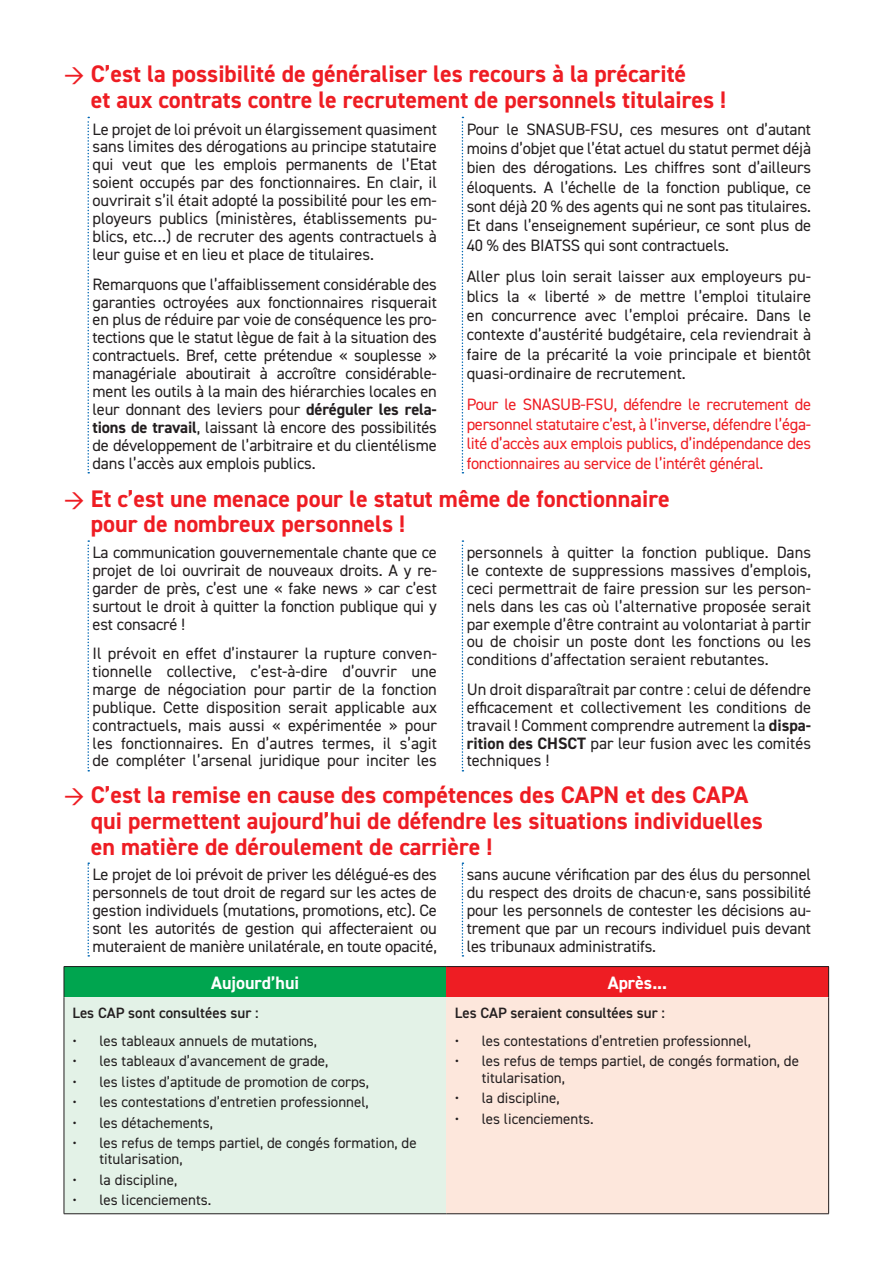
<style>
.page{position:relative;width:893px;height:1263px;background:#fff}
.page>*{position:absolute;margin:0;border:0;box-sizing:border-box;transform-origin:0 0}
.t1{font:700 24px/26px "DIN2014";color:#ee1d23}
.t2{font:700 18px "DIN2014";color:#fff}
.t3{font:16.5px/17.9px "DIN2014";letter-spacing:-.01em;color:#231f20;text-align:justify}
.t4{font:16.5px/19.4px "DIN2014";letter-spacing:-.02em;color:#ee1d23;text-align:justify}
.t5{font:15px/16.2px "DIN2014";color:#231f20}
.t6{font:600 15px "DIN2014";color:#231f20}
.s1{font-weight:400}
.s2{font-weight:700}
</style>
<div class="page">
<svg style="left:87px;top:117px;width:2px;height:356px"></svg>
<svg style="left:462px;top:117px;width:1px;height:356px"></svg>
<svg style="left:87px;top:540px;width:2px;height:231px"></svg>
<svg style="left:462px;top:540px;width:1px;height:231px"></svg>
<svg style="left:87px;top:862px;width:2px;height:94px"></svg>
<svg style="left:462px;top:862px;width:1px;height:94px"></svg>
<div style="left:64px;top:966px;width:382px;height:31px;background:#00a54f"></div>
<div style="left:446px;top:966px;width:383px;height:31px;background:#ee1d23"></div>
<div style="left:64px;top:997px;width:382px;height:217px;background:#e3f2e7"></div>
<div style="left:446px;top:997px;width:383px;height:217px;background:#fde7dc"></div>
<hr style="left:64px;top:966px;width:382px;height:1px;background:#231f20">
<hr style="left:64px;top:967px;width:1px;height:30px;background:#231f20">
<hr style="left:446px;top:966px;width:383px;height:1px;background:#231f20">
<hr style="left:828px;top:967px;width:1px;height:30px;background:#231f20">
<hr style="left:64px;top:997px;width:1px;height:216px;background:#231f20">
<hr style="left:828px;top:997px;width:1px;height:216px;background:#231f20">
<hr style="left:64px;top:1213px;width:382px;height:1px;background:#231f20">
<hr style="left:446px;top:1213px;width:383px;height:1px;background:#231f20">
<h1 class="t1" style="left:91px;top:61px;width:637px;text-indent:-27px"><span class="s1">→</span> C’est la possibilité de généraliser les recours à la précarité<br>et aux contrats contre le recrutement de personnels titulaires !</h1>
<p class="t3" style="left:92px;top:120px;width:346px">Le projet de loi prévoit un élargissement quasiment sans limites des dérogations au principe statutaire qui veut que les emplois permanents de l’Etat soient occupés par des fonctionnaires. En clair, il ouvrirait s’il était adopté la possibilité pour les em&shy;ployeurs publics (ministères, établissements pu&shy;blics, etc…) de recruter des agents contractuels à leur guise et en lieu et place de titulaires.</p>
<p class="t3" style="left:92px;top:275px;width:346px">Remarquons que l’affaiblissement considérable des garanties octroyées aux fonctionnaires risquerait en plus de réduire par voie de conséquence les pro&shy;tections que le statut lègue de fait à la situation des contractuels. Bref, cette prétendue « souplesse » managériale aboutirait à accroître considérable&shy;ment les outils à la main des hiérarchies locales en leur donnant des leviers pour <span class="s2">déréguler les rela&shy;tions de travail</span>, laissant là encore des possibilités de développement de l’arbitraire et du clientélisme dans l’accès aux emplois publics.</p>
<p class="t3" style="left:467px;top:119px;width:346px;line-height:19.4px">Pour le SNASUB-FSU, ces mesures ont d’autant moins d’objet que l’état actuel du statut permet déjà bien des dérogations. Les chiffres sont d’ailleurs éloquents. A l’échelle de la fonction publique, ce sont déjà 20 % des agents qui ne sont pas titulaires.<br>Et dans l’enseignement supérieur, ce sont plus de 40 % des BIATSS qui sont contractuels.</p>
<p class="t3" style="left:467px;top:266px;width:346px;line-height:19.4px">Aller plus loin serait laisser aux employeurs pu&shy;blics la « liberté » de mettre l’emploi titulaire en concurrence avec l’emploi précaire. Dans le contexte d’austérité budgétaire, cela reviendrait à faire de la précarité la voie principale et bientôt quasi-ordinaire de recrutement.</p>
<p class="t4" style="left:467px;top:395px;width:346px">Pour le SNASUB-FSU, défendre le recrutement de personnel statutaire c’est, à l’inverse, défendre l’éga&shy;lité d’accès aux emplois publics, d’indépendance des fonctionnaires au service de l’intérêt général.</p>
<h1 class="t1" style="left:91px;top:485px;width:580px;text-indent:-27px"><span class="s1">→</span> Et c’est une menace pour le statut même de fonctionnaire pour de nombreux personnels !</h1>
<p class="t3" style="left:92px;top:543px;width:346px">La communication gouvernementale chante que ce projet de loi ouvrirait de nouveaux droits. A y re&shy;garder de près, c’est une « fake news » car c’est surtout le droit à quitter la fonction publique qui y est consacré !</p>
<p class="t3" style="left:92px;top:644px;width:346px">Il prévoit en effet d’instaurer la rupture conven&shy;tionnelle collective, c’est-à-dire d’ouvrir une marge de négociation pour partir de la fonction publique. Cette disposition serait applicable aux contractuels, mais aussi « expérimentée » pour les fonctionnaires. En d’autres termes, il s’agit de compléter l’arsenal juridique pour inciter les</p>
<p class="t3" style="left:467px;top:543px;width:346px">personnels à quitter la fonction publique. Dans le contexte de suppressions massives d’emplois, ceci permettrait de faire pression sur les person&shy;nels dans les cas où l’alternative proposée serait par exemple d’être contraint au volontariat à partir ou de choisir un poste dont les fonctions ou les conditions d’affectation seraient rebutantes.</p>
<p class="t3" style="left:467px;top:680px;width:346px">Un droit disparaîtrait par contre : celui de défendre efficacement et collectivement les conditions de travail ! Comment comprendre autrement la <span class="s2">dispa&shy;rition des CHSCT</span> par leur fusion avec les comités techniques !</p>
<h1 class="t1" style="left:91px;top:782px;width:674px;text-indent:-27px"><span class="s1">→</span> C’est la remise en cause des compétences des CAPN et des CAPA qui permettent aujourd’hui de défendre les situations individuelles en matière de déroulement de carrière !</h1>
<p class="t3" style="left:92px;top:865px;width:346px">Le projet de loi prévoit de priver les délégué-es des personnels de tout droit de regard sur les actes de gestion individuels (mutations, promotions, etc). Ce sont les autorités de gestion qui affecteraient ou muteraient de manière unilatérale, en toute opacité,</p>
<p class="t3" style="left:467px;top:865px;width:346px">sans aucune vérification par des élus du personnel du respect des droits de chacun·e, sans possibilité pour les personnels de contester les décisions au&shy;trement que par un recours individuel puis devant les tribunaux administratifs.</p>
<p class="t2" style="left:211px;top:971px;width:90px">Aujourd’hui</p>
<p class="t2" style="left:608px;top:971px;width:61px">Après...</p>
<p class="t6" style="left:72px;top:1003px;width:188px">Les CAP sont consultées sur :</p>
<p class="t5" style="left:72px;top:1032px;width:246px">• les tableaux annuels de mutations,</p>
<p class="t5" style="left:72px;top:1053px;width:257px">• les tableaux d’avancement de grade,</p>
<p class="t5" style="left:72px;top:1073px;width:298px">• les listes d’aptitude de promotion de corps,</p>
<p class="t5" style="left:72px;top:1094px;width:298px">• les contestations d’entretien professionnel,</p>
<p class="t5" style="left:72px;top:1114px;width:142px">• les détachements,</p>
<p class="t5" style="left:99px;top:1135px;width:319px;text-indent:-27px">• les refus de temps partiel, de congés formation, de titularisation,</p>
<p class="t5" style="left:72px;top:1171px;width:106px">• la discipline,</p>
<p class="t5" style="left:72px;top:1192px;width:140px">• les licenciements.</p>
<p class="t6" style="left:455px;top:1003px;width:212px">Les CAP seraient consultées sur :</p>
<p class="t5" style="left:455px;top:1032px;width:298px">• les contestations d’entretien professionnel,</p>
<p class="t5" style="left:482px;top:1053px;width:319px;text-indent:-27px">• les refus de temps partiel, de congés formation, de titularisation,</p>
<p class="t5" style="left:455px;top:1089px;width:106px">• la discipline,</p>
<p class="t5" style="left:455px;top:1110px;width:140px">• les licenciements.</p>
</div>
